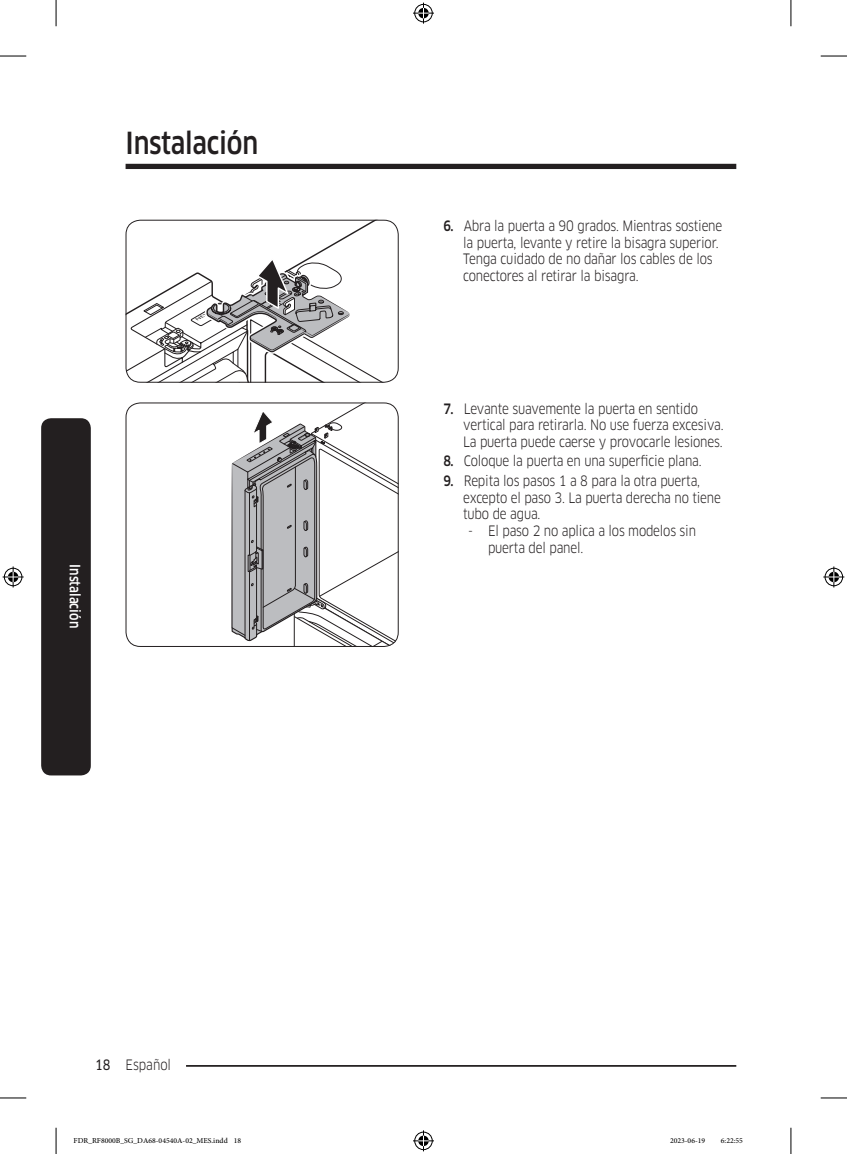
<style>
.page{position:relative;width:847px;height:1154px;background:#fff}
.page>*{position:absolute;margin:0;border:0;box-sizing:border-box;transform-origin:0 0}
.t1{font:500 29.75px "Samsung Clan Pro";letter-spacing:-.01em;color:#231f20;scale:.85 1}
.t2{font:14px/16.8px "Samsung Clan Pro";letter-spacing:-.015em;color:#231f20;scale:.85 1}
.t3{font:500 14px "Samsung Clan Pro";color:#fff;scale:.85 1}
.t4{font:10.5px "Adobe Arabic";color:#000}
.s1{font-family:"Samsung Clan Pro News"}
.s2{font-weight:500}
</style>
<div class="page">
<div style="left:125px;top:164px;width:611px;height:5px;background:#231f20"></div>
<hr style="left:125px;top:1065px;width:611px;height:2px;background:#231f20">
<div style="left:111px;top:1055px;width:75px;height:17px;background:#fff"></div>
<div style="left:41px;top:418px;width:50px;height:357px;background:#231f20;border-radius:10px"></div>
<svg style="left:126px;top:220px;width:272px;height:163px"></svg>
<div style="left:125px;top:220px;width:273px;height:163px;border:1px solid #231f20;border-radius:14px"></div>
<svg style="left:231px;top:402px;width:167px;height:245px"></svg>
<div style="left:125px;top:402px;width:273px;height:245px;border:1px solid #231f20;border-radius:14px"></div>
<svg style="left:0;top:56px;width:26px;height:1px"></svg>
<svg style="left:820px;top:56px;width:26px;height:1px"></svg>
<svg style="left:0;top:1097px;width:26px;height:1px"></svg>
<svg style="left:820px;top:1097px;width:26px;height:1px"></svg>
<svg style="left:56px;top:0;width:1px;height:26px"></svg>
<svg style="left:56px;top:1128px;width:1px;height:26px"></svg>
<svg style="left:790px;top:0;width:1px;height:26px"></svg>
<svg style="left:790px;top:1128px;width:1px;height:26px"></svg>
<svg style="left:413px;top:3px;width:21px;height:21px"></svg>
<svg style="left:413px;top:1130px;width:21px;height:21px"></svg>
<svg style="left:3px;top:566px;width:21px;height:21px"></svg>
<svg style="left:823px;top:566px;width:21px;height:21px"></svg>
<h1 class="t1" style="left:125px;top:125px;width:157px">Instalación</h1>
<p class="t3" style="left:83px;top:564px;width:76px;rotate:90deg">Instalación</p>
<p class="t2" style="left:95px;top:1056px;width:91px"><span class="s1">18</span> Español</p>
<p class="t2" style="left:463px;top:217px;width:306px;text-indent:-20px"><span class="s2">6.</span> Abra la puerta a 90 grados. Mientras sostiene la puerta, levante y retire la bisagra superior.<br>Tenga cuidado de no dañar los cables de los conectores al retirar la bisagra.</p>
<p class="t2" style="left:463px;top:400px;width:308px;text-indent:-20px"><span class="s2">7.</span> Levante suavemente la puerta en sentido vertical para retirarla. No use fuerza excesiva.<br>La puerta puede caerse y provocarle lesiones.</p>
<p class="t2" style="left:443px;top:453px;width:305px"><span class="s2">8.</span> Coloque la puerta en una superficie plana.</p>
<p class="t2" style="left:463px;top:472px;width:304px;text-indent:-20px"><span class="s2">9.</span> Repita los pasos 1 a 8 para la otra puerta, excepto el paso 3. La puerta derecha no tiene tubo de agua.</p>
<p class="t2" style="left:488px;top:522px;width:246px;text-indent:-20px">- El paso 2 no aplica a los modelos sin puerta del panel.</p>
<p class="t4" style="left:74px;top:1133px;width:169px">FDR_RF8000B_SG_DA68-04540A-02_MES.indd 18</p>
<p class="t4" style="left:669px;top:1133px;width:37px">2023-06-19</p>
<p class="t4" style="left:720px;top:1133px;width:24px">6:22:55</p>
</div>
